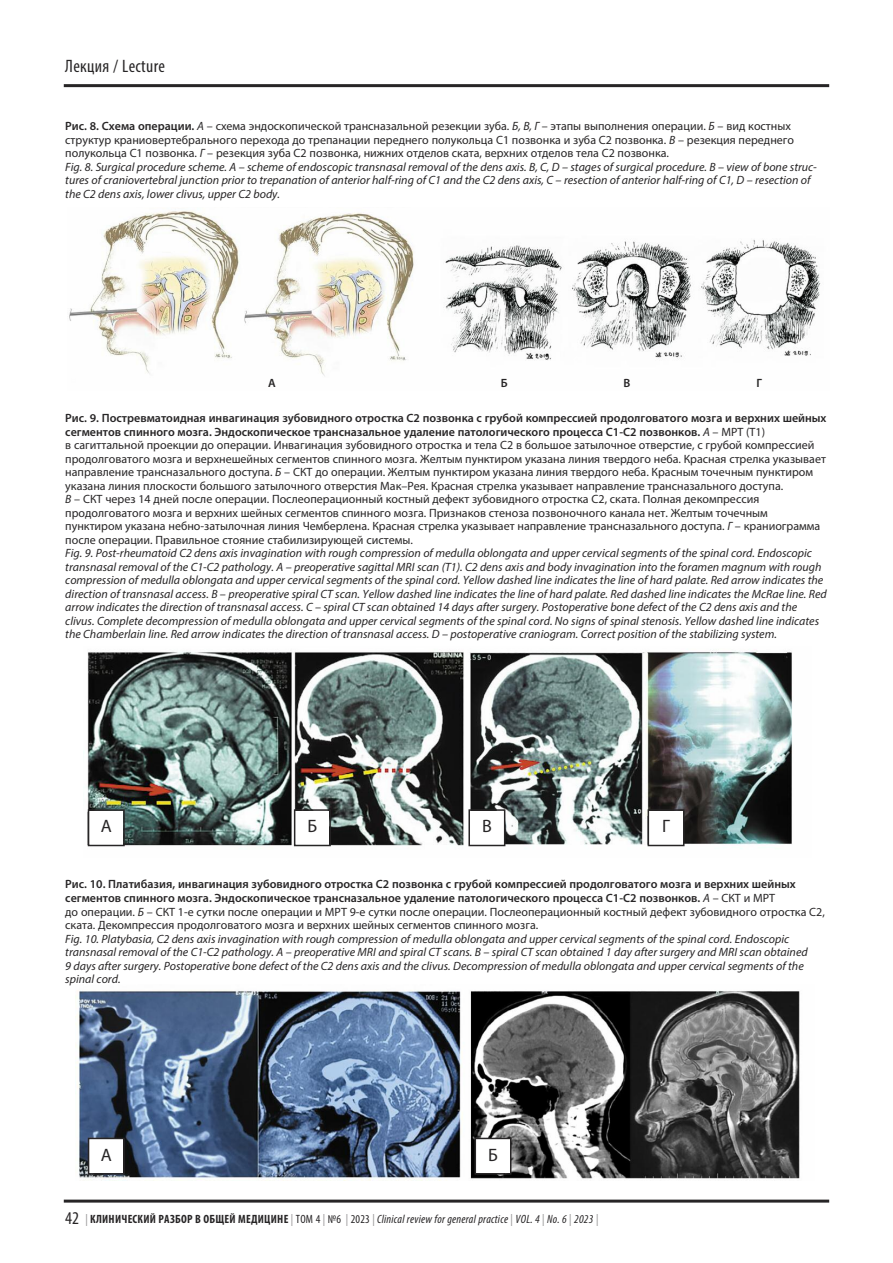
<style>
.page{position:relative;width:893px;height:1263px;background:#fff}
.page>*{position:absolute;margin:0;border:0;box-sizing:border-box;transform-origin:0 0}
.t1{font:condensed 18px "Myriad Pro";letter-spacing:.02em;color:#272526}
.t2{font:18px "Myriad Pro";color:#272526}
.t3{font:italic 12px/13.5px "Myriad Pro";color:#272526}
.t4{font:12px/13.5px "Myriad Pro";color:#272526}
.t5{font:600 12px/13.5px "Myriad Pro";color:#272526}
.t6{font:italic condensed 12px "Myriad Pro";letter-spacing:.02em;color:#272526}
.s1{font-weight:600;font-style:normal}
.s2{font-style:normal}
.s3{font-weight:600}
.s4{font-style:italic}
.s5{font-weight:400;font-style:italic}
.s6{font-weight:400}
.s7{font-style:normal;font-size:18px}
.s8{font-style:normal;color:#939293}
.s9{font-weight:700;font-style:normal}
</style>
<div class="page">
<hr style="left:64px;top:1199px;width:765px;height:3px;background:#272526">
<hr style="left:64px;top:84px;width:765px;height:3px;background:#272526">
<img style="left:69px;top:211px;width:752px;height:165px">
<img style="left:87px;top:651px;width:705px;height:196px">
<img style="left:76px;top:990px;width:724px;height:190px">
<div style="left:89px;top:811px;width:34px;height:34px;background:#fff"></div>
<div style="left:88px;top:809px;width:37px;height:37px;border:2px solid #272526"></div>
<div style="left:89px;top:1139px;width:34px;height:34px;background:#fff"></div>
<div style="left:88px;top:1138px;width:37px;height:36px;border:2px solid #272526"></div>
<div style="left:476px;top:1139px;width:34px;height:34px;background:#fff"></div>
<div style="left:475px;top:1138px;width:36px;height:36px;border:2px solid #272526"></div>
<div style="left:295px;top:811px;width:34px;height:34px;background:#fff"></div>
<div style="left:294px;top:809px;width:37px;height:37px;border:2px solid #272526"></div>
<div style="left:470px;top:811px;width:34px;height:34px;background:#fff"></div>
<div style="left:468px;top:809px;width:37px;height:37px;border:2px solid #272526"></div>
<div style="left:649px;top:811px;width:34px;height:34px;background:#fff"></div>
<div style="left:648px;top:809px;width:36px;height:37px;border:2px solid #272526"></div>
<h1 class="t1" style="left:65px;top:60px;width:101px">Лекция / Lecture</h1>
<p class="t3" style="left:65px;top:121px;width:753px"><span class="s1">Рис. 8. Схема операции.</span> А <span class="s2">– схема эндоскопической трансназальной резекции зуба.</span> Б, В, Г <span class="s2">– этапы выполнения операции.</span> Б <span class="s2">– вид костных структур краниовертебрального перехода до трепанации переднего полукольца С1 позвонка и зуба С2 позвонка.</span> В <span class="s2">– резекция переднего полукольца С1 позвонка.</span> Г <span class="s2">– резекция зуба С2 позвонка, нижних отделов ската, верхних отделов тела С2 позвонка.<br></span>Fig. 8. Surgical procedure scheme. А – scheme of endoscopic transnasal removal of the dens axis. B, C, D – stages of surgical procedure. B – view of bone struc&shy;tures of craniovertebral junction prior to trepanation of anterior half-ring of С1 and the С2 dens axis, C – resection of anterior half-ring of С1, D – resection of the С2 dens axis, lower clivus, upper С2 body.</p>
<p class="t5" style="left:268px;top:377px;width:9px">А</p>
<p class="t5" style="left:501px;top:377px;width:8px">Б</p>
<p class="t5" style="left:623px;top:377px;width:8px">В</p>
<p class="t5" style="left:756px;top:377px;width:7px">Г</p>
<p class="t4" style="left:65px;top:412px;width:763px"><span class="s3">Рис. 9. Постревматоидная инвагинация зубовидного отростка С2 позвонка с грубой компрессией продолговатого мозга и верхних шейных сегментов спинного мозга. Эндоскопическое трансназальное удаление патологического процесса С1-С2 позвонков.</span> <span class="s4">А</span> – МРТ (Т1)<br>в сагиттальной проекции до операции. Инвагинация зубовидного отростка и тела С2 в большое затылочное отверстие, с грубой компрессией продолговатого мозга и верхнешейных сегментов спинного мозга. Желтым пунктиром указана линия твердого неба. Красная стрелка указывает направление трансназального доступа. <span class="s4">Б</span> – СКТ до операции. Желтым пунктиром указана линия твердого неба. Красным точечным пунктиром указана линия плоскости большого затылочного отверстия Мак–Рея. Красная стрелка указывает направление трансназального доступа.<br><span class="s4">В</span> – СКТ через 14 дней после операции. Послеоперационный костный дефект зубовидного отростка С2, ската. Полная декомпрессия продолговатого мозга и верхних шейных сегментов спинного мозга. Признаков стеноза позвоночного канала нет. Желтым точечным пунктиром указана небно-затылочная линия Чемберлена. Красная стрелка указывает направление трансназального доступа. <span class="s4">Г</span> – краниограмма после операции. Правильное стояние стабилизирующей системы.</p>
<p class="t3" style="left:65px;top:547px;width:763px">Fig. 9. Post-rheumatoid С2 dens axis invagination with rough compression of medulla oblongata and upper cervical segments of the spinal cord. Endoscopic transnasal removal of the С1-С2 pathology. А – preoperative sagittal MRI scan (Т1). С2 dens axis and body invagination into the foramen magnum with rough compression of medulla oblongata and upper cervical segments of the spinal cord. Yellow dashed line indicates the line of hard palate. Red arrow indicates the direction of transnasal access. B – preoperative spiral CT scan. Yellow dashed line indicates the line of hard palate. Red dashed line indicates the McRae line. Red arrow indicates the direction of transnasal access. C – spiral CT scan obtained 14 days after surgery. Postoperative bone defect of the С2 dens axis and the clivus. Complete decompression of medulla oblongata and upper cervical segments of the spinal cord. No signs of spinal stenosis. Yellow dashed line indicates the Chamberlain line. Red arrow indicates the direction of transnasal access. D – postoperative craniogram. Correct position of the stabilizing system.</p>
<h1 class="t2" style="left:101px;top:819px;width:13px">А</h1>
<h1 class="t2" style="left:307px;top:819px;width:11px">Б</h1>
<h1 class="t2" style="left:482px;top:819px;width:11px">В</h1>
<h1 class="t2" style="left:662px;top:819px;width:9px">Г</h1>
<p class="t5" style="left:65px;top:879px;width:761px">Рис. 10. Платибазия, инвагинация зубовидного отростка С2 позвонка с грубой компрессией продолговатого мозга и верхних шейных сегментов спинного мозга. Эндоскопическое трансназальное удаление патологического процесса С1-С2 позвонков. <span class="s5">А</span> <span class="s6">– СКТ и МРТ<br>до операции.</span> <span class="s5">Б</span> <span class="s6">– СКТ 1-е сутки после операции и МРТ 9-е сутки после операции. Послеоперационный костный дефект зубовидного отростка С2, ската. Декомпрессия продолговатого мозга и верхних шейных сегментов спинного мозга.</span></p>
<p class="t3" style="left:65px;top:933px;width:744px">Fig. 10. Platybasia, С2 dens axis invagination with rough compression of medulla oblongata and upper cervical segments of the spinal cord. Endoscopic transnasal removal of the С1-С2 pathology. А – preoperative MRI and spiral CT scans. B – spiral CT scan obtained 1 day after surgery and MRI scan obtained 9 days after surgery. Postoperative bone defect of the С2 dens axis and the clivus. Decompression of medulla oblongata and upper cervical segments of the spinal cord.</p>
<h1 class="t2" style="left:101px;top:1148px;width:13px">А</h1>
<h1 class="t2" style="left:488px;top:1148px;width:11px">Б</h1>
<p class="t6" style="left:65px;top:1214px;width:535px"><span class="s7">42</span> <span class="s8">|</span> <span class="s9">КЛИНИЧЕСКИЙ РАЗБОР В ОБЩЕЙ МЕДИЦИНЕ</span> <span class="s8">|</span> <span class="s2">ТОМ 4</span> <span class="s8">|</span> <span class="s2">№6</span> <span class="s8">|</span> <span class="s2">2023</span> <span class="s8">|</span> Clinical review for general practice <span class="s8">|</span> VOL. 4 <span class="s8">|</span> No. 6 <span class="s8">|</span> 2023 <span class="s8">|</span></p>
</div>
